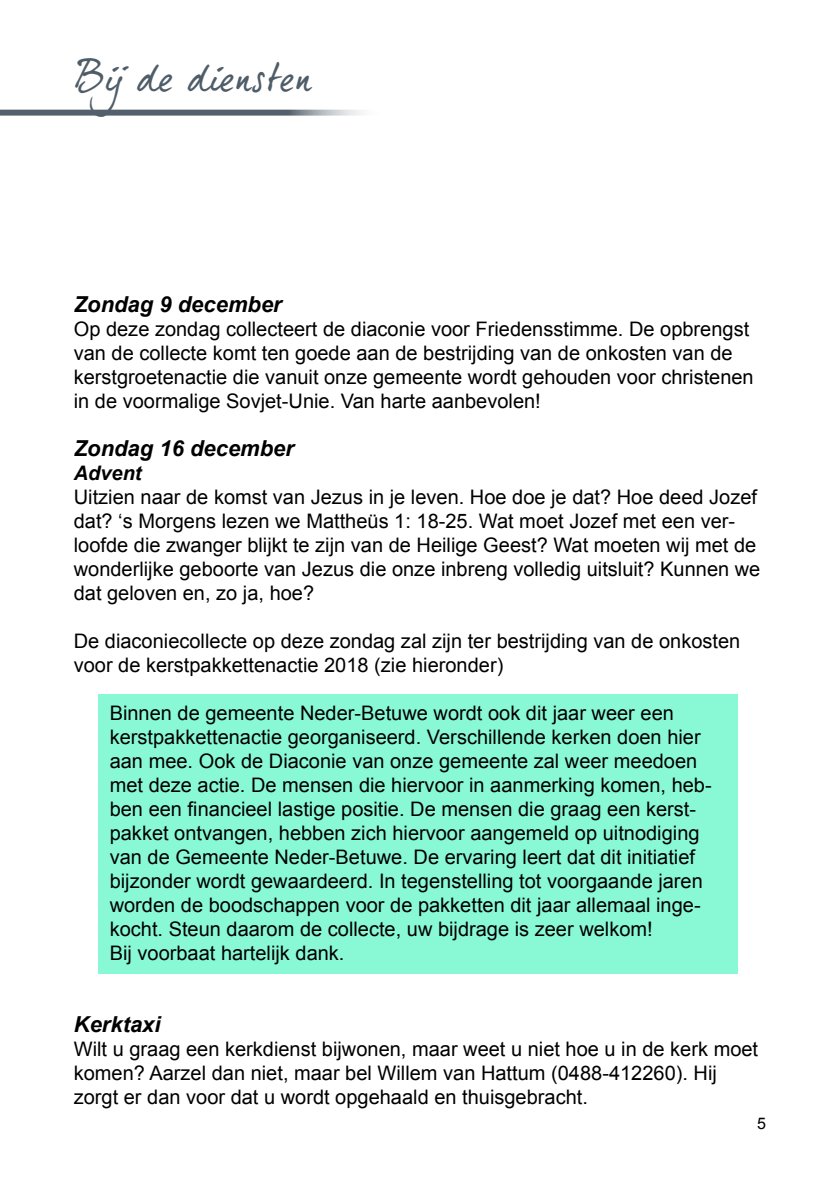
<style>
.page{position:relative;width:840px;height:1191px;background:#fff}
.page>*{position:absolute;margin:0;border:0;box-sizing:border-box;transform-origin:0 0}
.t1{font:40px "Dear Joe 5 CASUAL";letter-spacing:-.035em;color:#4f5d68}
.t2{font:italic 700 22px "Arial";color:#000}
.t3{font:20px/24px "Arial";color:#000}
.t4{font:italic 700 20px "Arial";color:#000}
.t5{font:16px "Arial";color:#000}
</style>
<div class="page">
<svg style="left:0;top:110px;width:362px;height:6px;background:#717c85"></svg>
<div style="left:98px;top:694px;width:639px;height:279px;background:#88f9d4"></div>
<h1 class="t1" style="left:74px;top:52px;width:240px">Bijde diensten</h1>
<p class="t2" style="left:74px;top:290px;width:209px">Zondag 9 december</p>
<p class="t3" style="left:74px;top:317px;width:681px">Op deze zondag collecteert de diaconie voor Friedensstimme. De opbrengst van de collecte komt ten goede aan de bestrijding van de onkosten van de kerstgroetenactie die vanuit onze gemeente wordt gehouden voor christenen in de voormalige Sovjet-Unie. Van harte aanbevolen!</p>
<p class="t2" style="left:74px;top:434px;width:222px">Zondag 16 december</p>
<p class="t4" style="left:74px;top:460px;width:69px">Advent</p>
<p class="t3" style="left:74px;top:485px;width:687px">Uitzien naar de komst van Jezus in je leven. Hoe doe je dat? Hoe deed Jozef dat? ‘s Morgens lezen we Mattheüs 1: 18-25. Wat moet Jozef met een ver&shy;loofde die zwanger blijkt te zijn van de Heilige Geest? Wat moeten wij met de wonderlijke geboorte van Jezus die onze inbreng volledig uitsluit? Kunnen we dat geloven en, zo ja, hoe?</p>
<p class="t3" style="left:74px;top:629px;width:667px">De diaconiecollecte op deze zondag zal zijn ter bestrijding van de onkosten voor de kerstpakkettenactie 2018 (zie hieronder)</p>
<p class="t3" style="left:110px;top:701px;width:603px">Binnen de gemeente Neder-Betuwe wordt ook dit jaar weer een kerstpakkettenactie georganiseerd. Verschillende kerken doen hier aan mee. Ook de Diaconie van onze gemeente zal weer meedoen met deze actie. De mensen die hiervoor in aanmerking komen, heb&shy;ben een financieel lastige positie. De mensen die graag een kerst&shy;pakket ontvangen, hebben zich hiervoor aangemeld op uitnodiging van de Gemeente Neder-Betuwe. De ervaring leert dat dit initiatief bijzonder wordt gewaardeerd. In tegenstelling tot voorgaande jaren worden de boodschappen voor de pakketten dit jaar allemaal inge&shy;kocht. Steun daarom de collecte, uw bijdrage is zeer welkom!<br>Bij voorbaat hartelijk dank.</p>
<p class="t2" style="left:74px;top:1010px;width:88px">Kerktaxi</p>
<p class="t3" style="left:74px;top:1037px;width:685px">Wilt u graag een kerkdienst bijwonen, maar weet u niet hoe u in de kerk moet komen? Aarzel dan niet, maar bel Willem van Hattum (0488-412260). Hij zorgt er dan voor dat u wordt opgehaald en thuisgebracht.</p>
<p class="t5" style="left:756px;top:1112px;width:10px">5</p>
</div>
